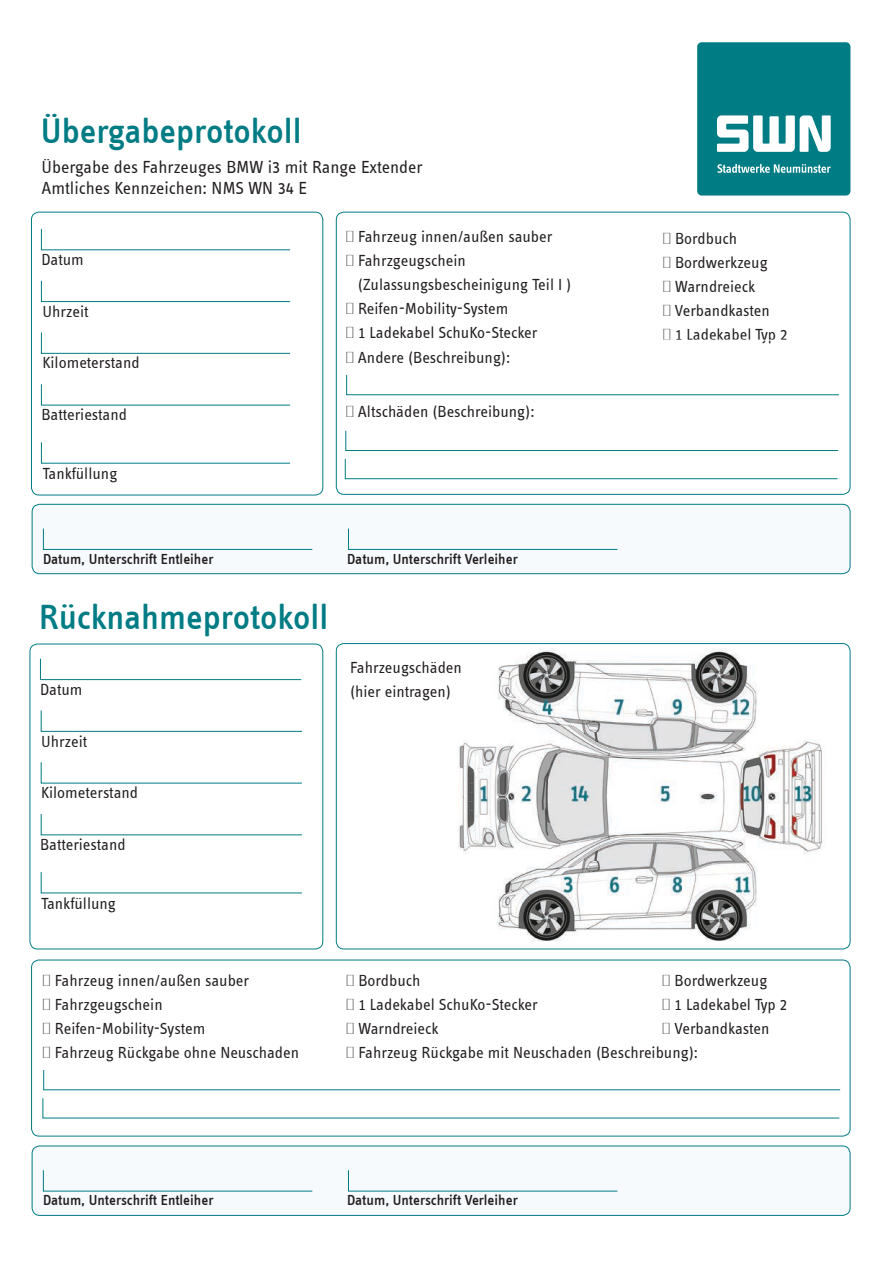
<style>
.page{position:relative;width:893px;height:1263px;background:#fff}
.page>*{position:absolute;margin:0;border:0;box-sizing:border-box;transform-origin:0 0}
.t1{font:36px "Info Text Medium Tf";color:#007c85}
.t2{font:18px/21.6px "Info Text Regular Tf";color:#231f20}
.t3{font:16.5px/24px "Info Text Regular Tf";color:#231f20}
.t4{font:15px "Info Text Medium Tf";color:#231f20}
.s1{font-family:"Info Text Medium Tf"}
</style>
<div class="page">
<div style="left:31px;top:960px;width:819px;height:176px;border:1px solid #007c85;border-radius:8px"></div>
<div style="left:31px;top:212px;width:292px;height:283px;border:1px solid #007c85;border-radius:8px"></div>
<div style="left:336px;top:212px;width:514px;height:283px;border:1px solid #007c85;border-radius:8px"></div>
<div style="left:32px;top:504px;width:818px;height:70px;background:#f6fafc;border-radius:8px"></div>
<div style="left:32px;top:504px;width:818px;height:70px;border:1px solid #007c85;border-radius:8px"></div>
<div style="left:32px;top:1146px;width:818px;height:69px;background:#f6fafc;border-radius:8px"></div>
<div style="left:32px;top:1145px;width:818px;height:71px;border:1px solid #007c85;border-radius:8px"></div>
<svg style="left:43px;top:1170px;width:270px;height:22px"></svg>
<svg style="left:348px;top:1170px;width:270px;height:22px"></svg>
<div style="left:697px;top:42px;width:153px;height:154px;background:#007c85;border-radius:4px"></div>
<svg style="left:717px;top:164px;width:114px;height:9px"></svg>
<svg style="left:717px;top:115px;width:114px;height:37px"></svg>
<svg style="left:41px;top:280px;width:250px;height:22px"></svg>
<svg style="left:41px;top:332px;width:250px;height:22px"></svg>
<svg style="left:41px;top:384px;width:250px;height:22px"></svg>
<svg style="left:41px;top:442px;width:250px;height:22px"></svg>
<div style="left:30px;top:644px;width:293px;height:305px;border:1px solid #007c85;border-radius:8px"></div>
<svg style="left:40px;top:710px;width:262px;height:22px"></svg>
<svg style="left:40px;top:762px;width:262px;height:22px"></svg>
<svg style="left:40px;top:814px;width:262px;height:22px"></svg>
<svg style="left:40px;top:872px;width:262px;height:22px"></svg>
<svg style="left:40px;top:658px;width:262px;height:22px"></svg>
<svg style="left:43px;top:528px;width:270px;height:22px"></svg>
<svg style="left:348px;top:528px;width:270px;height:22px"></svg>
<svg style="left:43px;top:1070px;width:798px;height:20px"></svg>
<svg style="left:42px;top:1098px;width:798px;height:21px"></svg>
<img style="left:457px;top:643px;width:393px;height:306px">
<div style="left:336px;top:643px;width:514px;height:306px;border:1px solid #007c85;border-radius:8px"></div>
<svg style="left:346px;top:375px;width:493px;height:20px"></svg>
<svg style="left:345px;top:430px;width:494px;height:21px"></svg>
<svg style="left:345px;top:458px;width:493px;height:21px"></svg>
<svg style="left:41px;top:229px;width:250px;height:22px"></svg>
<h1 class="t1" style="left:41px;top:111px;width:262px">Übergabeprotokoll</h1>
<p class="t2" style="left:42px;top:156px;width:383px">Übergabe des Fahrzeuges BMW i3 mit Range Extender<br>Amtliches Kennzeichen: NMS WN 34 E</p>
<p class="t3" style="left:42px;top:247px;width:44px">Datum</p>
<p class="t3" style="left:43px;top:299px;width:48px">Uhrzeit</p>
<p class="t3" style="left:43px;top:351px;width:99px">Kilometerstand</p>
<p class="t3" style="left:42px;top:403px;width:87px">Batteriestand</p>
<p class="t3" style="left:43px;top:462px;width:77px">Tankfüllung</p>
<p class="t3" style="left:346px;top:225px;width:208px">☐ Fahrzeug innen/außen sauber <span class="s1">☐</span> Fahrzgeugschein</p>
<p class="t3" style="left:346px;top:273px;width:227px;text-indent:12px">(Zulassungsbescheinigung Teil I ) <span class="s1">☐</span> Reifen-Mobility-System<br><span class="s1">☐</span> 1 Ladekabel SchuKo-Stecker<br>☐ Andere (Beschreibung):</p>
<p class="t3" style="left:346px;top:399px;width:190px">☐ Altschäden (Beschreibung):</p>
<p class="t4" style="left:43px;top:550px;width:172px">Datum, Unterschrift Entleiher</p>
<p class="t4" style="left:347px;top:550px;width:172px">Datum, Unterschrift Verleiher</p>
<h1 class="t1" style="left:39px;top:597px;width:291px">Rücknahmeprotokoll</h1>
<p class="t3" style="left:40px;top:677px;width:44px">Datum</p>
<p class="t3" style="left:41px;top:730px;width:48px">Uhrzeit</p>
<p class="t3" style="left:41px;top:781px;width:99px">Kilometerstand</p>
<p class="t3" style="left:40px;top:832px;width:87px">Batteriestand</p>
<p class="t3" style="left:41px;top:891px;width:77px">Tankfüllung</p>
<p class="t3" style="left:350px;top:655px;width:113px">Fahrzeugschäden (hier eintragen)</p>
<p class="t3" style="left:663px;top:226px;width:126px">☐ Bordbuch<br>☐ Bordwerkzeug<br>☐ Warndreieck<br>☐ Verbandkasten<br><span class="s1">☐</span> 1 Ladekabel Typ 2</p>
<p class="t3" style="left:43px;top:969px;width:258px">☐ Fahrzeug innen/außen sauber<br><span class="s1">☐</span> Fahrzgeugschein<br>☐ Reifen-Mobility-System<br>☐ Fahrzeug Rückgabe ohne Neuschaden</p>
<p class="t3" style="left:662px;top:969px;width:126px">☐ Bordwerkzeug<br>☐ 1 Ladekabel Typ 2 ☐ Verbandkasten</p>
<p class="t3" style="left:346px;top:969px;width:354px"><span class="s1">☐</span> Bordbuch<br><span class="s1">☐</span> 1 Ladekabel SchuKo-Stecker<br>☐ Warndreieck<br>☐ Fahrzeug Rückgabe mit Neuschaden (Beschreibung):</p>
<p class="t4" style="left:43px;top:1192px;width:172px">Datum, Unterschrift Entleiher</p>
<p class="t4" style="left:347px;top:1192px;width:172px">Datum, Unterschrift Verleiher</p>
</div>
